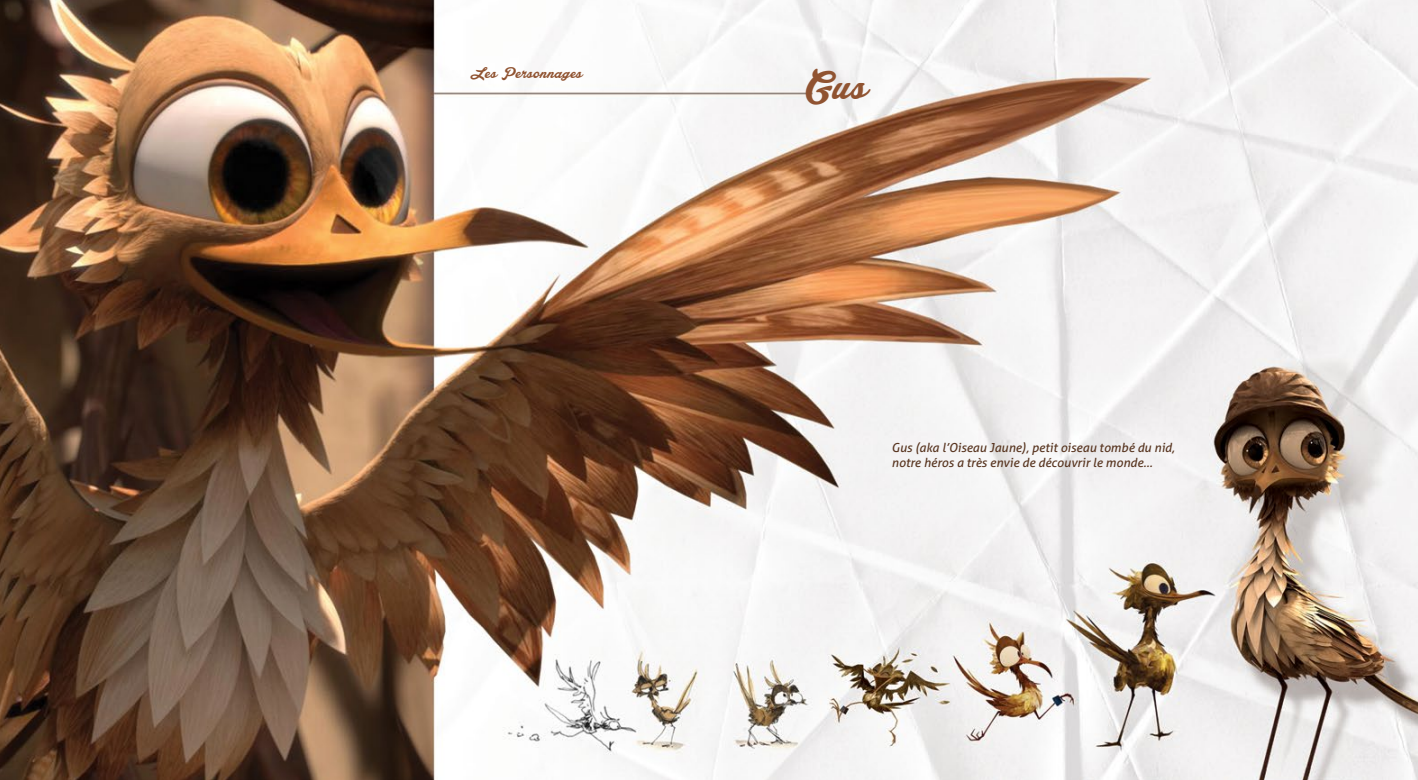
<style>
.page{position:relative;width:1418px;height:780px;background:#fff}
.page>*{position:absolute;margin:0;border:0;box-sizing:border-box;transform-origin:0 0}
.t1{font:42.5px "Lakesight Personal Use Only";color:#905331}
.t2{font:16.25px "Lakesight Personal Use Only";color:#905331}
.t3{font:italic 12.5px/15px "Aller";color:#583520}
</style>
<div class="page">
<img style="left:0;top:0;width:1417px;height:780px">
<p class="t2" style="left:470px;top:62px;width:114px">Les Personnages</p>
<p class="t1" style="left:804px;top:59px;width:65px">Gus</p>
<p class="t3" style="left:891px;top:439px;width:285px">Gus (aka l’Oiseau Jaune), petit oiseau tombé du nid, notre héros a très envie de découvrir le monde…</p>
</div>
